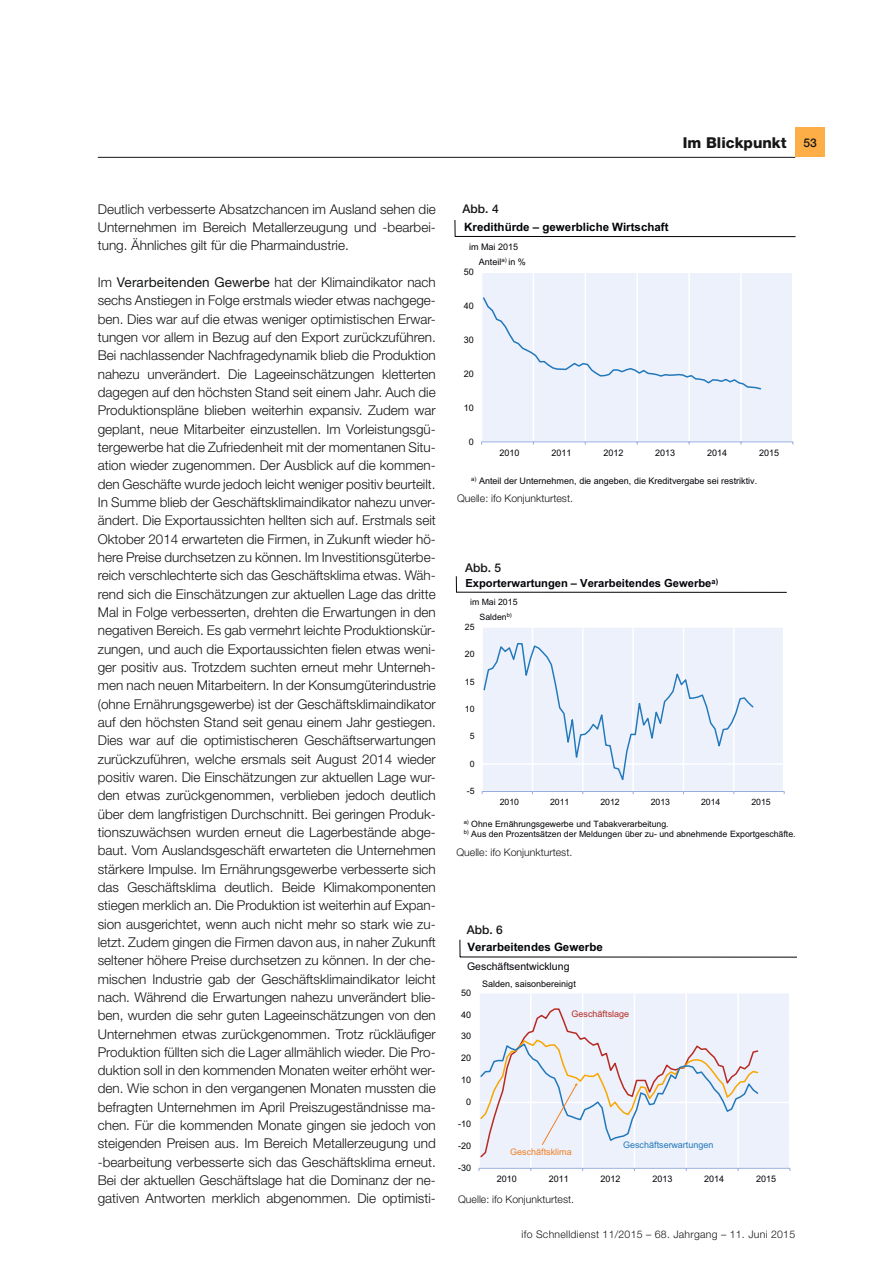
<style>
.page{position:relative;width:893px;height:1263px;background:#fff}
.page>*{position:absolute;margin:0;border:0;box-sizing:border-box;transform-origin:0 0}
.t1{font:800 15px "Helvetica Neue LT Std";color:#151616}
.Fliesstext{font:300 13.5px/18.3px "Helvetica Neue LT Std";color:#151616;text-align:justify}
.fett_8pt{font:500 12px "Helvetica Neue LT Std";color:#151616}
.t2{font:700 11.55px "Arial";color:#020408}
.t3{font:700 11.25px "Arial";color:#020408}
.Literatur{font:300 10.5px "Helvetica Neue LT Std";color:#151616}
.Literatur-2{font:300 10.5px "Helvetica Neue LT Std";letter-spacing:.025em;color:#151616}
.t4{font:10.5px "Arial";color:#020408}
.t5{font:9px "Arial";color:#020408}
.t6{font:9px "Arial";color:#2178ba}
.t7{font:9px "Arial";color:#f18022}
.t8{font:9px "Arial";color:#b72b22}
.t9{font:8.7px/10.1px "Arial";color:#020408}
.s1{font-weight:500;font-size:12px}
.s2{font-weight:400}
</style>
<div class="page">
<hr style="left:98px;top:157px;width:697px;height:1px;background:#151616">
<div style="left:795px;top:128px;width:30px;height:29px;background:#feae47"></div>
<div style="left:482px;top:273px;width:311px;height:169px;background:#edf1fc"></div>
<hr style="left:482px;top:442px;width:311px;height:1px;background:#97addf">
<div style="left:482px;top:296px;width:280px;height:95px;background:#edf1fc"></div>
<svg style="left:455px;top:220px;width:1px;height:16px"></svg>
<hr style="left:455px;top:236px;width:340px;height:1px;background:#020408">
<div style="left:483px;top:628px;width:301px;height:165px;background:#edf1fc"></div>
<hr style="left:482px;top:791px;width:302px;height:1px;background:#97addf">
<svg style="left:483px;top:642px;width:272px;height:143px;background:#e7edfa"></svg>
<svg style="left:456px;top:576px;width:1px;height:16px"></svg>
<hr style="left:456px;top:592px;width:331px;height:1px;background:#020408">
<svg style="left:478px;top:993px;width:312px;height:177px;background:#edf1fc"></svg>
<hr style="left:479px;top:1102px;width:311px;height:1px;background:#fff">
<hr style="left:479px;top:993px;width:1px;height:175px;background:#fff">
<hr style="left:479px;top:1168px;width:311px;height:1px;background:#97addf">
<svg style="left:480px;top:1007px;width:280px;height:152px;background:#e9eaf3"></svg>
<svg style="left:460px;top:940px;width:1px;height:17px"></svg>
<hr style="left:460px;top:957px;width:336px;height:1px;background:#020408">
<p class="t1" style="left:683px;top:133px;width:135px">Im Blickpunkt <span class="s1">53</span></p>
<p class="Fliesstext" style="left:98px;top:200px;width:340px">Deutlich verbesserte Absatzchancen im Ausland sehen die Unternehmen im Bereich Metallerzeugung und -bearbei&shy;tung. Ähnliches gilt für die Pharmaindustrie.</p>
<p class="Fliesstext" style="left:98px;top:273px;width:340px">Im <span class="s2">Verarbeitenden Gewerbe</span> hat der Klimaindikator nach sechs Anstiegen in Folge erstmals wieder etwas nachgege&shy;ben. Dies war auf die etwas weniger optimistischen Erwar&shy;tungen vor allem in Bezug auf den Export zurückzuführen.<br>Bei nachlassender Nachfragedynamik blieb die Produktion nahezu unverändert. Die Lageeinschätzungen kletterten dagegen auf den höchsten Stand seit einem Jahr. Auch die Produktionspläne blieben weiterhin expansiv. Zudem war geplant, neue Mitarbeiter einzustellen. Im Vorleistungsgü&shy;tergewerbe hat die Zufriedenheit mit der momentanen Situ&shy;ation wieder zugenommen. Der Ausblick auf die kommen&shy;den Geschäfte wurde jedoch leicht weniger positiv beurteilt.<br>In Summe blieb der Geschäftsklimaindikator nahezu unver&shy;ändert. Die Exportaussichten hellten sich auf. Erstmals seit Oktober 2014 erwarteten die Firmen, in Zukunft wieder hö&shy;here Preise durchsetzen zu können. Im Investitionsgüterbe&shy;reich verschlechterte sich das Geschäftsklima etwas. Wäh&shy;rend sich die Einschätzungen zur aktuellen Lage das dritte Mal in Folge verbesserten, drehten die Erwartungen in den negativen Bereich. Es gab vermehrt leichte Produktionskür&shy;zungen, und auch die Exportaussichten fielen etwas weni&shy;ger positiv aus. Trotzdem suchten erneut mehr Unterneh&shy;men nach neuen Mitarbeitern. In der Konsumgüterindustrie (ohne Ernährungsgewerbe) ist der Geschäftsklimaindikator auf den höchsten Stand seit genau einem Jahr gestiegen.<br>Dies war auf die optimistischeren Geschäftserwartungen zurückzuführen, welche ersmals seit August 2014 wieder positiv waren. Die Einschätzungen zur aktuellen Lage wur&shy;den etwas zurückgenommen, verblieben jedoch deutlich über dem langfristigen Durchschnitt. Bei geringen Produk&shy;tionszuwächsen wurden erneut die Lagerbestände abge&shy;baut. Vom Auslandsgeschäft erwarteten die Unternehmen stärkere Impulse. Im Ernährungsgewerbe verbesserte sich das Geschäftsklima deutlich. Beide Klimakomponenten stiegen merklich an. Die Produktion ist weiterhin auf Expan&shy;sion ausgerichtet, wenn auch nicht mehr so stark wie zu&shy;letzt. Zudem gingen die Firmen davon aus, in naher Zukunft seltener höhere Preise durchsetzen zu können. In der che&shy;mischen Industrie gab der Geschäftsklimaindikator leicht nach. Während die Erwartungen nahezu unverändert blie&shy;ben, wurden die sehr guten Lageeinschätzungen von den Unternehmen etwas zurückgenommen. Trotz rückläufiger Produktion füllten sich die Lager allmählich wieder. Die Pro&shy;duktion soll in den kommenden Monaten weiter erhöht wer&shy;den. Wie schon in den vergangenen Monaten mussten die befragten Unternehmen im April Preiszugeständnisse ma&shy;chen. Für die kommenden Monate gingen sie jedoch von steigenden Preisen aus. Im Bereich Metallerzeugung und -bearbeitung verbesserte sich das Geschäftsklima erneut.<br>Bei der aktuellen Geschäftslage hat die Dominanz der ne&shy;gativen Antworten merklich abgenommen. Die optimisti-</p>
<p class="fett_8pt" style="left:463px;top:201px;width:38px">Abb. 4</p>
<p class="t2" style="left:464px;top:219px;width:206px">Kredithürde – gewerbliche Wirtschaft</p>
<p class="t5" style="left:479px;top:256px;width:49px">Anteil<sup>a)</sup> in %</p>
<p class="t5" style="left:469px;top:241px;width:51px">im Mai 2015</p>
<p class="t5" style="left:464px;top:266px;width:12px">50</p>
<p class="t5" style="left:464px;top:300px;width:12px">40</p>
<p class="t5" style="left:464px;top:334px;width:12px">30</p>
<p class="t5" style="left:464px;top:368px;width:12px">20</p>
<p class="t5" style="left:464px;top:402px;width:12px">10</p>
<p class="t5" style="left:469px;top:436px;width:7px">0</p>
<p class="t5" style="left:500px;top:446px;width:21px">2010</p>
<p class="t5" style="left:551px;top:446px;width:21px">2011</p>
<p class="t5" style="left:603px;top:446px;width:21px">2012</p>
<p class="t5" style="left:655px;top:446px;width:21px">2013</p>
<p class="t5" style="left:707px;top:446px;width:21px">2014</p>
<p class="t5" style="left:759px;top:446px;width:21px">2015</p>
<p class="t5" style="left:471px;top:475px;width:288px"><sup>a)</sup> Anteil der Unternehmen, die angeben, die Kreditvergabe sei restriktiv.</p>
<p class="Literatur" style="left:457px;top:492px;width:117px">Quelle: ifo Konjunkturtest.</p>
<p class="fett_8pt" style="left:465px;top:561px;width:38px">Abb. 5</p>
<p class="t3" style="left:465px;top:575px;width:254px">Exporterwartungen – Verarbeitendes Gewerbe<sup>a)</sup></p>
<p class="t9" style="left:480px;top:611px;width:34px">Salden<sup>b)</sup></p>
<p class="t9" style="left:470px;top:597px;width:49px">im Mai 2015</p>
<p class="t9" style="left:465px;top:622px;width:11px">25</p>
<p class="t9" style="left:465px;top:649px;width:11px">20</p>
<p class="t9" style="left:465px;top:677px;width:11px">15</p>
<p class="t9" style="left:465px;top:704px;width:11px">10</p>
<p class="t9" style="left:470px;top:731px;width:6px">5</p>
<p class="t9" style="left:470px;top:759px;width:6px">0</p>
<p class="t9" style="left:467px;top:786px;width:9px">-5</p>
<p class="t9" style="left:500px;top:797px;width:21px">2010</p>
<p class="t9" style="left:550px;top:797px;width:21px">2011</p>
<p class="t9" style="left:600px;top:797px;width:21px">2012</p>
<p class="t9" style="left:651px;top:797px;width:21px">2013</p>
<p class="t9" style="left:701px;top:797px;width:21px">2014</p>
<p class="t9" style="left:751px;top:797px;width:21px">2015</p>
<p class="t9" style="left:464px;top:819px;width:333px"><sup>a)</sup> Ohne Ernährungsgewerbe und Tabakverarbeitung.<br><sup>b)</sup> Aus den Prozentsätzen der Meldungen über zu- und abnehmende Exportgeschäfte.</p>
<p class="Literatur" style="left:456px;top:846px;width:117px">Quelle: ifo Konjunkturtest.</p>
<p class="fett_8pt" style="left:467px;top:923px;width:38px">Abb. 6</p>
<p class="t2" style="left:467px;top:939px;width:137px">Verarbeitendes Gewerbe</p>
<p class="t5" style="left:482px;top:977px;width:95px">Salden, saisonbereinigt</p>
<p class="t4" style="left:467px;top:959px;width:104px">Geschäftsentwicklung</p>
<p class="t5" style="left:461px;top:986px;width:12px">50</p>
<p class="t5" style="left:461px;top:1008px;width:12px">40</p>
<p class="t5" style="left:461px;top:1030px;width:12px">30</p>
<p class="t5" style="left:461px;top:1052px;width:12px">20</p>
<p class="t5" style="left:461px;top:1074px;width:12px">10</p>
<p class="t5" style="left:466px;top:1096px;width:7px">0</p>
<p class="t5" style="left:458px;top:1118px;width:15px">-10</p>
<p class="t5" style="left:458px;top:1140px;width:15px">-20</p>
<p class="t5" style="left:458px;top:1162px;width:15px">-30</p>
<p class="t8" style="left:572px;top:1008px;width:59px">Geschäftslage</p>
<p class="t7" style="left:510px;top:1146px;width:63px">Geschäftsklima</p>
<p class="t6" style="left:623px;top:1139px;width:92px">Geschäftserwartungen</p>
<p class="t5" style="left:497px;top:1173px;width:22px">2010</p>
<p class="t5" style="left:549px;top:1173px;width:22px">2011</p>
<p class="t5" style="left:601px;top:1173px;width:22px">2012</p>
<p class="t5" style="left:652px;top:1173px;width:22px">2013</p>
<p class="t5" style="left:704px;top:1173px;width:22px">2014</p>
<p class="t5" style="left:756px;top:1173px;width:22px">2015</p>
<p class="Literatur" style="left:458px;top:1193px;width:117px">Quelle: ifo Konjunkturtest.</p>
<p class="Literatur-2" style="left:522px;top:1228px;width:275px">ifo Schnelldienst 11/2015 – 68. Jahrgang – 11. Juni 2015</p>
</div>
